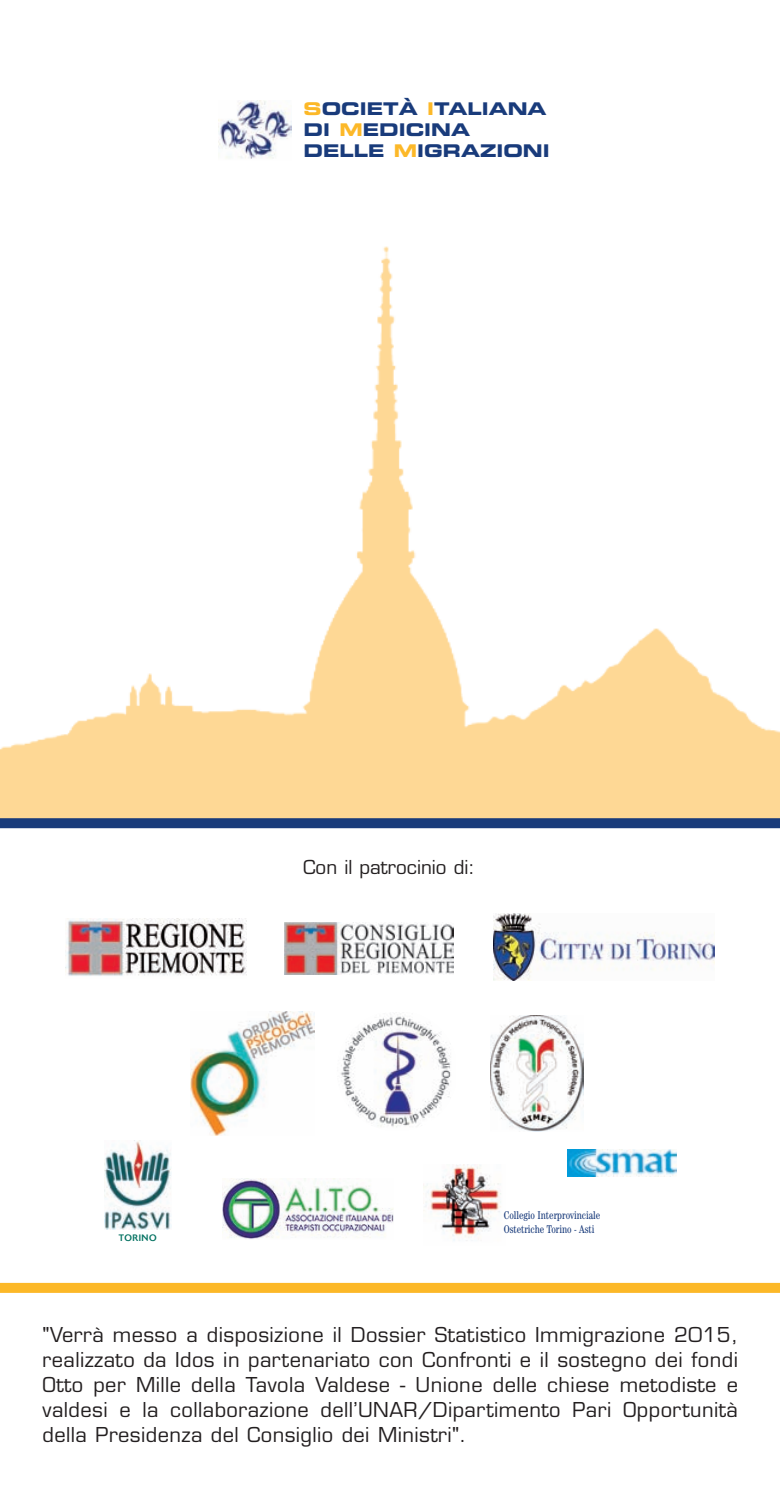
<style>
.page{position:relative;width:780px;height:1489px;background:#fff}
.page>*{position:absolute;margin:0;border:0;box-sizing:border-box;transform-origin:0 0}
.t1{font:20px/25px "Eurostile";letter-spacing:.02em;color:#231f20;text-align:justify}
.t2{font:18.75px "Eurostile";color:#231f20}
.t3{font:17.5px/21px "Eurostile Bold Extended Two";color:#193b7b}
.t4{font:condensed 11.25px/13.5px "Century";color:#193b7b;scale:.9 1}
.t5{font:9.25px "Delta";letter-spacing:.055em;color:#00705f}
.s1{color:#fcb828}
</style>
<div class="page">
<img style="left:0;top:246px;width:780px;height:572px">
<img style="left:284px;top:922px;width:169px;height:52px">
<img style="left:493px;top:913px;width:221px;height:67px">
<img style="left:567px;top:1149px;width:109px;height:27px">
<img style="left:222px;top:1178px;width:172px;height:61px">
<img style="left:490px;top:1015px;width:93px;height:116px">
<img style="left:104px;top:1140px;width:68px;height:89px">
<img style="left:424px;top:1164px;width:77px;height:77px">
<img style="left:190px;top:1011px;width:125px;height:124px">
<img style="left:340px;top:1014px;width:111px;height:113px">
<img style="left:65px;top:918px;width:182px;height:58px">
<img style="left:218px;top:101px;width:73px;height:58px">
<div style="left:0;top:818px;width:780px;height:10px;background:#193b7b"></div>
<div style="left:0;top:1282px;width:780px;height:10px;background:#fcb828"></div>
<p class="t3" style="left:303px;top:99px;width:247px"><span class="s1">S</span>OCIETÀ <span class="s1">I</span>TALIANA<br>DI <span class="s1">M</span>EDICINA<br>DELLE <span class="s1">M</span>IGRAZIONI</p>
<p class="t5" style="left:119px;top:1234px;width:39px">TORINO</p>
<p class="t2" style="left:303px;top:859px;width:173px">Con il patrocinio di:</p>
<p class="t4" style="left:503px;top:1209px;width:109px">Collegio Interprovinciale<br>Ostetriche Torino - Asti</p>
<p class="t1" style="left:43px;top:1324px;width:697px">"Verrà messo a disposizione il Dossier Statistico Immigrazione 2015, realizzato da Idos in partenariato con Confronti e il sostegno dei fondi Otto per Mille della Tavola Valdese - Unione delle chiese metodiste e valdesi e la collaborazione dell’UNAR/Dipartimento Pari Opportunità della Presidenza del Consiglio dei Ministri".</p>
</div>
